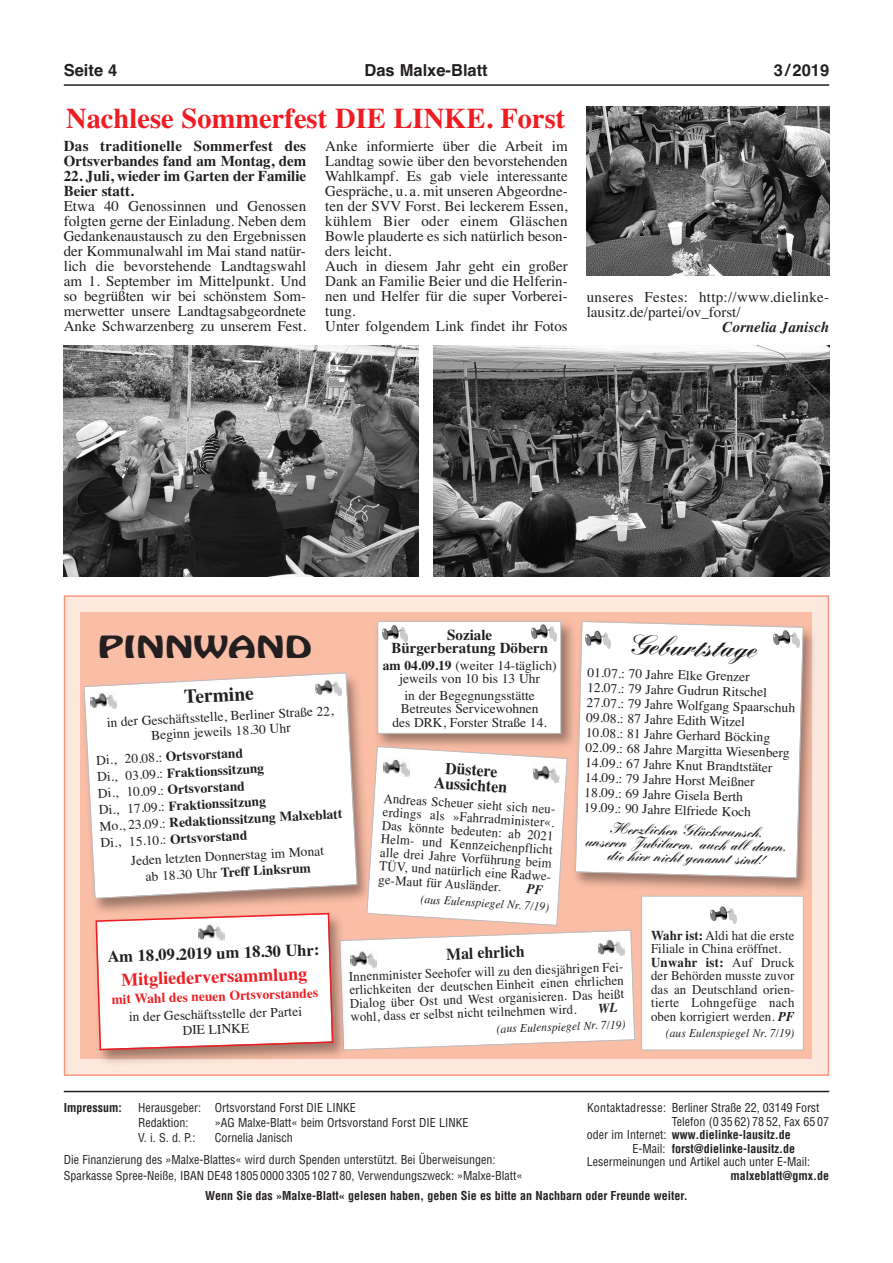
<style>
.page{position:relative;width:893px;height:1263px;background:#fff}
.page>*{position:absolute;margin:0;border:0;box-sizing:border-box;transform-origin:0 0}
.t1{font:700 28.5px "Times";color:#ee1d23}
.t2{font:900 27px "Kuenstler Script";color:#231f20}
.t3{font:27px "Hobo";color:#231f20;scale:1.5 1}
.t4{font:700 19.5px "Times";color:#231f20}
.t5{font:700 18px "Times";color:#ee1d23}
.t6{font:700 16.5px/15px "Times";color:#231f20;text-align:center;scale:.95 1}
.t7{font:700 16.5px "Helvetica";color:#231f20}
.t8{font:700 16.5px "Times";color:#231f20}
.t9{font:15px/15px "Times";color:#231f20;text-align:justify}
.t10{font:900 15px/13.5px "Kuenstler Script";color:#231f20;text-align:center;scale:.95 1}
.t11{font:700 15px/13.5px "Times";color:#231f20;text-align:center}
.t12{font:15px/15px "Times";letter-spacing:.02em;color:#231f20}
.t13{font:700 15px/15px "Times";letter-spacing:.02em;color:#231f20}
.t14{font:italic 700 15px "Times";color:#231f20}
.t15{font:13.5px/15px "Times";letter-spacing:.01em;color:#231f20;text-align:center}
.t16{font:13.5px/13.5px "Times";letter-spacing:.01em;color:#231f20;scale:.95 1}
.t17{font:700 13.5px/16.5px "Times";color:#231f20}
.t18{font:700 13.5px "Times";color:#ee1d23}
.t19{font:condensed 12px/15px "Helvetica";color:#231f20}
.t20{font:700 condensed 12px "Helvetica";color:#231f20}
.t21{font:italic 12px "Times";letter-spacing:.01em;color:#231f20;scale:.95 1}
.s1{font-weight:700}
.s2{font-weight:400}
.s3{font-weight:700;font-style:italic}
</style>
<div class="page">
<div style="left:65px;top:597px;width:763px;height:477px;background:#fde8dd"></div>
<div style="left:64px;top:595px;width:765px;height:481px;border:2px solid #f6977a"></div>
<div style="left:81px;top:612px;width:731px;height:447px;background:#fabda6"></div>
<hr style="left:64px;top:84px;width:765px;height:2px;background:#231f20">
<hr style="left:64px;top:1091px;width:765px;height:1px;background:#231f20">
<svg style="left:83px;top:672px;width:275px;height:227px"></svg>
<img style="left:90px;top:690px;width:27px;height:19px">
<img style="left:316px;top:677px;width:26px;height:19px">
<img style="left:791px;top:630px;width:23px;height:266px">
<svg style="left:580px;top:621px;width:224px;height:257px;background:#faf7f5"></svg>
<div style="left:628px;top:630px;width:129px;height:36px;background:#fff"></div>
<img style="left:773px;top:629px;width:26px;height:18px">
<img style="left:585px;top:630px;width:26px;height:18px">
<img style="left:378px;top:621px;width:202px;height:125px">
<div style="left:378px;top:622px;width:182px;height:111px;background:#fff"></div>
<div style="left:377px;top:621px;width:184px;height:113px;border:1px solid #bcbdc0"></div>
<img style="left:382px;top:625px;width:26px;height:17px">
<img style="left:531px;top:624px;width:26px;height:18px">
<img style="left:434px;top:346px;width:395px;height:230px">
<img style="left:64px;top:346px;width:355px;height:230px">
<img style="left:587px;top:106px;width:242px;height:170px">
<div style="left:642px;top:896px;width:161px;height:153px;background:#fff"></div>
<svg style="left:95px;top:746px;width:696px;height:305px"></svg>
<p class="t7" style="left:64px;top:61px;width:55px">Seite 4</p>
<p class="t7" style="left:364px;top:61px;width:125px">Das Malxe-Blatt</p>
<p class="t7" style="left:774px;top:61px;width:57px">3 / 2019</p>
<h1 class="t1" style="left:66px;top:101px;width:501px">Nachlese Sommerfest DIE LINKE. Forst</h1>
<p class="t9" style="left:325px;top:138px;width:244px;text-align:left">Anke informierte über die Arbeit im Landtag sowie über den bevorstehenden Wahlkampf. Es gab viele interessante Gespräche, u. a. mit unseren Abgeordne&shy;ten der SVV Forst. Bei leckerem Essen, kühlem Bier oder einem Gläschen Bowle plauderte es sich natürlich beson&shy;ders leicht.<br>Auch in diesem Jahr geht ein großer Dank an Familie Beier und die Helferin&shy;nen und Helfer für die super Vorberei&shy;tung.<br>Unter folgendem Link findet ihr Fotos</p>
<p class="t13" style="left:64px;top:138px;width:244px">Das traditionelle Sommerfest des<br>Ortsverbandes fand am Montag, dem</p>
<p class="t11" style="left:64px;top:168px;width:244px;line-height:15px;text-align:left">22. Juli, wieder im Garten der Familie<br>Beier statt.</p>
<p class="t9" style="left:64px;top:198px;width:244px">Etwa 40 Genossinnen und Genossen folgten gerne der Einladung. Neben dem Gedankenaustausch zu den Ergebnissen der Kommunalwahl im Mai stand natür&shy;lich die bevorstehende Landtagswahl am 1. September im Mittelpunkt. Und so begrüßten wir bei schönstem Som&shy;merwetter unsere Landtagsabgeordnete Anke Schwarzenberg zu unserem Fest.</p>
<p class="t12" style="left:587px;top:289px;width:244px">unseres Festes: http://www.dielinke&shy;lausitz.de/partei/ov_forst/</p>
<p class="t14" style="left:722px;top:318px;width:108px">Cornelia Janisch</p>
<h2 class="t3" style="left:98px;top:633px;width:144px">PINNWAND</h2>
<p class="t11" style="left:391px;top:628px;width:158px">Soziale<br>Bürgerberatung Döbern</p>
<p class="t15" style="left:383px;top:658px;width:175px;line-height:13.5px"><span class="s1">am 04.09.19</span> (weiter 14-täglich) jeweils von 10 bis 13 Uhr</p>
<p class="t15" style="left:392px;top:688px;width:156px;line-height:13.5px">in der Begegnungsstätte<br>Betreutes Servicewohnen des DRK, Forster Straße 14.</p>
<h3 class="t4" style="left:184px;top:685px;width:71px;rotate:-3deg">Termine</h3>
<p class="t15" style="left:106px;top:715px;width:228px;rotate:-3deg">in der Geschäftsstelle, Berliner Straße 22,<br>Beginn jeweils 18.30 Uhr</p>
<p class="t17" style="left:96px;top:752px;width:244px;rotate:-3deg"><span class="s2">Di., 20.08.:</span> Ortsvorstand<br><span class="s2">Di., 03.09.:</span> Fraktionssitzung<br><span class="s2">Di., 10.09.:</span> Ortsvorstand<br><span class="s2">Di., 17.09.:</span> Fraktionssitzung<br><span class="s2">Mo., 23.09.:</span> Redaktionssitzung Malxeblatt<br><span class="s2">Di., 15.10.:</span> Ortsvorstand</p>
<p class="t15" style="left:130px;top:852px;width:195px;line-height:16.5px;rotate:-3deg">Jeden letzten Donnerstag im Monat ab 18.30 Uhr <span class="s1">Treff Linksrum</span></p>
<p class="t6" style="left:436px;top:760px;width:79px;rotate:4deg">Düstere<br>Aussichten</p>
<p class="t16" style="left:385px;top:784px;width:185px;line-height:27px;rotate:4deg">Andreas Scheuer sieht sich neu-<br>Das könnte bedeuten: ab 2021</p>
<p class="t16" style="left:384px;top:797px;width:186px;line-height:27px;rotate:4deg">erdings als »Fahrradminister«.<br>Helm- und Kennzeichenpflicht<br>TÜV, und natürlich eine Radwe-</p>
<p class="t16" style="left:381px;top:838px;width:182px;line-height:27.2px;rotate:4deg">alle drei Jahre Vorführung beim ge-Maut für Ausländer.</p>
<p class="t21" style="left:421px;top:891px;width:137px;rotate:4deg">(aus Eulenspiegel Nr. 7/19)</p>
<h2 class="t2" style="left:629px;top:634px;width:129px;rotate:2deg">Geburtstage</h2>
<p class="t15" style="left:586px;top:665px;width:211px;text-align:left;rotate:1deg">01.07.: 70 Jahre Elke Grenzer<br>12.07.: 79 Jahre Gudrun Ritschel<br>27.07.: 79 Jahre Wolfgang Spaarschuh<br>09.08.: 87 Jahre Edith Witzel<br>10.08.: 81 Jahre Gerhard Böcking<br>02.09.: 68 Jahre Margitta Wiesenberg<br>14.09.: 67 Jahre Knut Brandtstäter<br>14.09.: 79 Jahre Horst Meißner<br>18.09.: 69 Jahre Gisela Berth<br>19.09.: 90 Jahre Elfriede Koch</p>
<p class="t10" style="left:586px;top:822px;width:214px;rotate:2deg">Herzlichen Glückwunsch,<br>unseren Jubilaren, auch all denen, die hier nicht genannt sind!</p>
<p class="t8" style="left:107px;top:947px;width:214px;rotate:-2deg">Am 18.09.2019 um 18.30 Uhr:</p>
<p class="t5" style="left:121px;top:969px;width:187px;rotate:-2deg">Mitgliederversammlung</p>
<p class="t18" style="left:111px;top:992px;width:208px;rotate:-2deg">mit Wahl des neuen Ortsvorstandes</p>
<p class="t15" style="left:129px;top:1009px;width:175px;rotate:-2deg">in der Geschäftsstelle der Partei<br>DIE LINKE</p>
<p class="t6" style="left:446px;top:946px;width:84px;rotate:-2deg">Mal ehrlich</p>
<p class="t16" style="left:349px;top:969px;width:293px;rotate:-2deg">Innenminister Seehofer will zu den diesjährigen Fei&shy;erlichkeiten der deutschen Einheit einen ehrlichen Dialog über Ost und West organisieren. Das heißt wohl, dass er selbst nicht teilnehmen wird.</p>
<p class="t21" style="left:497px;top:1021px;width:137px;rotate:-2deg">(aus Eulenspiegel Nr. 7/19)</p>
<p class="t16" style="left:651px;top:928px;width:153px"><span class="s1">Wahr ist:</span> Aldi hat die erste<br>Filiale in China eröffnet.<br><span class="s1">Unwahr ist:</span> Auf Druck der Behörden musste zuvor das an Deutschland orien&shy;tierte Lohngefüge nach oben korrigiert werden. <span class="s3">PF</span></p>
<p class="t21" style="left:666px;top:1026px;width:137px">(aus Eulenspiegel Nr. 7/19)</p>
<p class="t19" style="left:138px;top:1100px;width:219px">Herausgeber: Ortsvorstand Forst DIE LINKE<br>Redaktion:</p>
<p class="t19" style="left:587px;top:1100px;width:234px">Kontaktadresse: Berliner Straße 22, 03149 Forst</p>
<p class="t19" style="left:672px;top:1114px;width:159px">Telefon (0 35 62) 78 52, Fax 65 07</p>
<p class="t20" style="left:587px;top:1128px;width:205px"><span class="s2">oder im Internet:</span> www.dielinke-lausitz.de</p>
<p class="t20" style="left:632px;top:1141px;width:164px"><span class="s2">E-Mail:</span> forst@dielinke-lausitz.de</p>
<p class="t19" style="left:587px;top:1154px;width:225px">Lesermeinungen und Artikel auch unter E-Mail:</p>
<p class="t20" style="left:730px;top:1168px;width:100px">malxeblatt@gmx.de</p>
<p class="t20" style="left:205px;top:1188px;width:484px">Wenn Sie das »Malxe-Blatt« gelesen haben, geben Sie es bitte an Nachbarn oder Freunde weiter.</p>
<p class="t20" style="left:64px;top:1101px;width:59px">Impressum:</p>
<p class="t19" style="left:64px;top:1152px;width:460px;line-height:15.8px">Die Finanzierung des »Malxe-Blattes« wird durch Spenden unterstützt. Bei Überweisungen:<br>Sparkasse Spree-Neiße, IBAN DE48 1805 0000 3305 102 7 80, Verwendungszweck: »Malxe-Blatt«</p>
<p class="t19" style="left:215px;top:1115px;width:255px">»AG Malxe-Blatt« beim Ortsvorstand Forst DIE LINKE</p>
<p class="t19" style="left:138px;top:1130px;width:59px">V. i. S. d. P.:</p>
<p class="t19" style="left:215px;top:1130px;width:79px">Cornelia Janisch</p>
</div>
